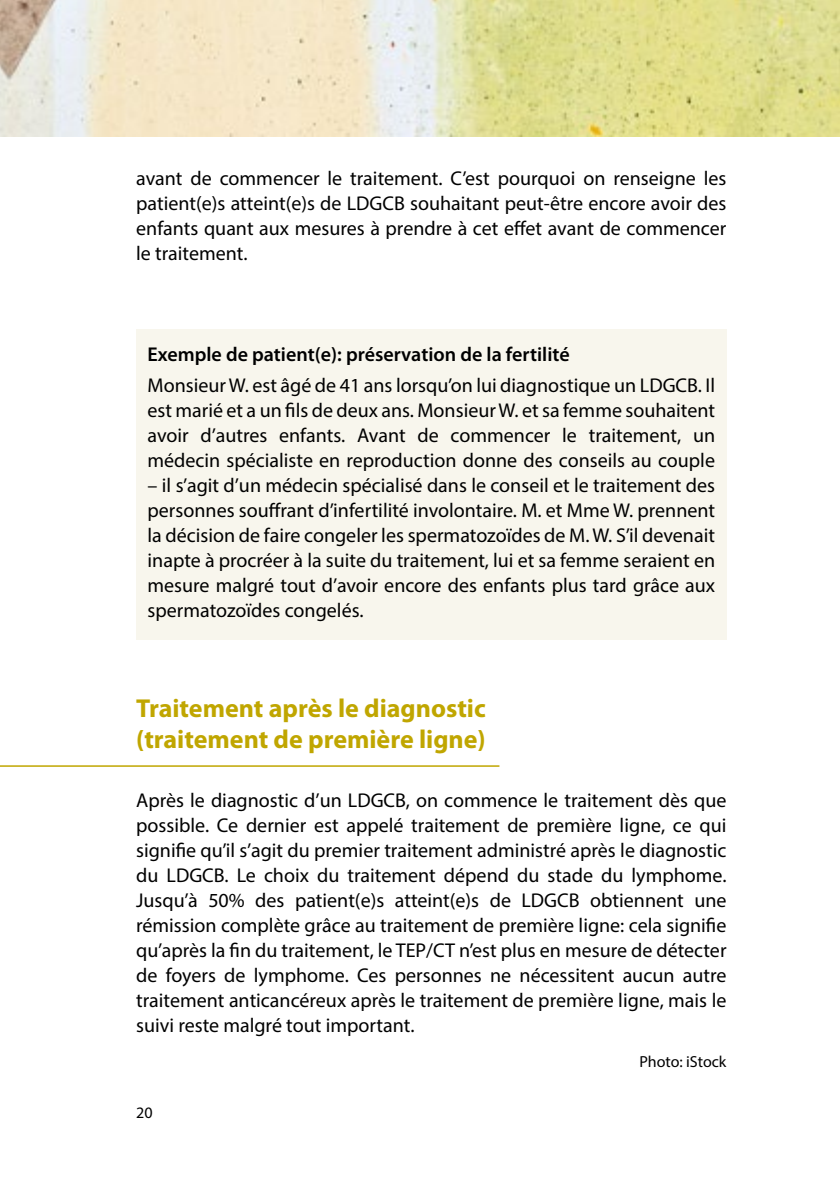
<style>
.page{position:relative;width:840px;height:1191px;background:#fff}
.page>*{position:absolute;margin:0;border:0;box-sizing:border-box;transform-origin:0 0}
.t1{font:700 26px/31.2px "Myriad Pro";color:#c0a600}
.t2{font:20px/25px "Myriad Pro";color:#000;text-align:justify}
.t3{font:600 20px "Myriad Pro";color:#000}
.t4{font:16px "Myriad Pro";color:#000}
</style>
<div class="page">
<div style="left:136px;top:329px;width:590px;height:310px;background:#f8f6ed"></div>
<hr style="left:0;top:765px;width:499px;height:2px;background:#c0a600">
<img style="left:0;top:0;width:839px;height:136px">
<p class="t2" style="left:136px;top:166px;width:591px">avant de commencer le traitement. C’est pourquoi on renseigne les patient(e)s atteint(e)s de LDGCB souhaitant peut-être encore avoir des enfants quant aux mesures à prendre à cet effet avant de commencer le traitement.</p>
<p class="t3" style="left:147px;top:341px;width:423px">Exemple de patient(e): préservation de la fertilité</p>
<p class="t2" style="left:147px;top:372px;width:568px">Monsieur W. est âgé de 41 ans lorsqu’on lui diagnostique un LDGCB. Il est marié et a un fils de deux ans. Monsieur W. et sa femme souhaitent avoir d’autres enfants. Avant de commencer le traitement, un médecin spécialiste en reproduction donne des conseils au couple</p>
<p class="t2" style="left:147px;top:472px;width:568px">– il s’agit d’un médecin spécialisé dans le conseil et le traitement des personnes souffrant d’infertilité involontaire. M. et Mme W. prennent la décision de faire congeler les spermatozoïdes de M. W. S’il devenait inapte à procréer à la suite du traitement, lui et sa femme seraient en mesure malgré tout d’avoir encore des enfants plus tard grâce aux spermatozoïdes congelés.</p>
<h1 class="t1" style="left:136px;top:692px;width:351px">Traitement après le diagnostic (traitement de première ligne)</h1>
<p class="t2" style="left:136px;top:788px;width:591px">Après le diagnostic d’un LDGCB, on commence le traitement dès que possible. Ce dernier est appelé traitement de première ligne, ce qui signifie qu’il s’agit du premier traitement administré après le diagnostic du LDGCB. Le choix du traitement dépend du stade du lymphome.<br>Jusqu’à 50% des patient(e)s atteint(e)s de LDGCB obtiennent une rémission complète grâce au traitement de première ligne: cela signifie qu’après la fin du traitement, le TEP/CT n’est plus en mesure de détecter de foyers de lymphome. Ces personnes ne nécessitent aucun autre traitement anticancéreux après le traitement de première ligne, mais le suivi reste malgré tout important.</p>
<p class="t4" style="left:639px;top:1051px;width:89px">Photo: iStock</p>
<p class="t4" style="left:136px;top:1102px;width:18px">20</p>
</div>
